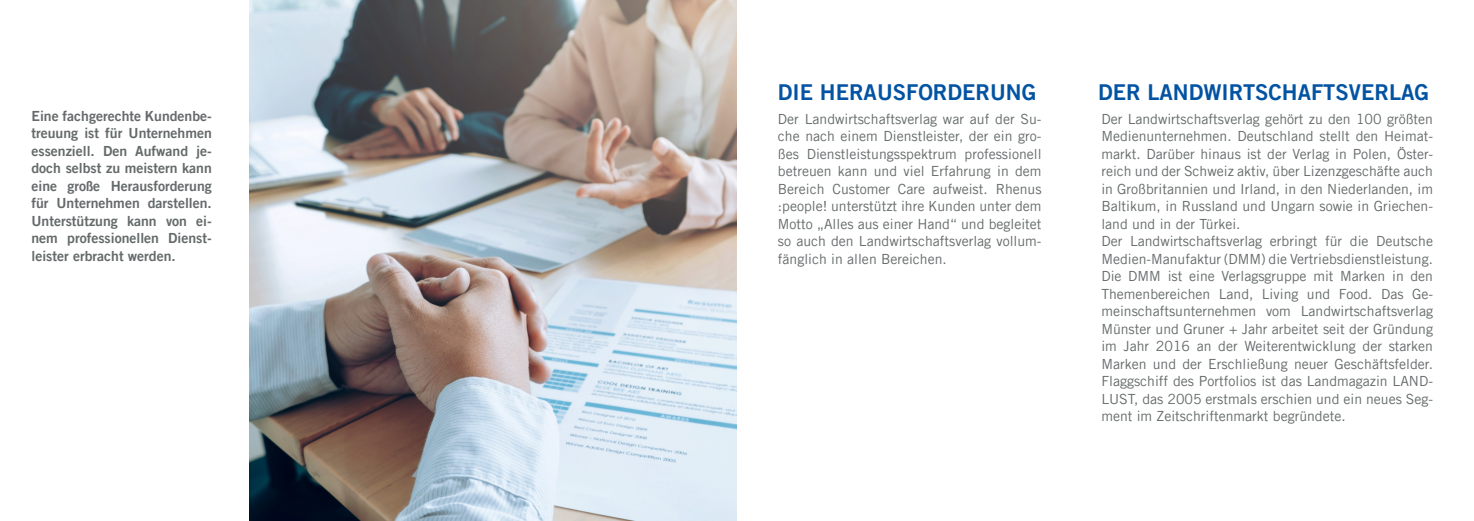
<style>
.page{position:relative;width:1474px;height:521px;background:#fff}
.page>*{position:absolute;margin:0;border:0;box-sizing:border-box;transform-origin:0 0}
.t1{font:21.88px "Trade Gothic LT Pro Bd 2";color:#0353a3}
.t2{font:14px/17.5px "Trade Gothic LT Pro";color:#646969;text-align:justify}
.t3{font:14px/17.5px "Trade Gothic LT Pro Bd 2";color:#646969;text-align:justify}
</style>
<div class="page">
<img style="left:249px;top:0;width:488px;height:521px">
<p class="t3" style="left:32px;top:107px;width:182px">Eine fachgerechte Kundenbe&shy;treuung ist für Unternehmen essenziell. Den Aufwand je&shy;doch selbst zu meistern kann eine große Herausforderung für Unternehmen darstellen.<br>Unterstützung kann von ei&shy;nem professionellen Dienst&shy;leister erbracht werden.</p>
<p class="t1" style="left:778px;top:79px;width:260px">DIE HERAUSFORDERUNG</p>
<p class="t2" style="left:778px;top:110px;width:265px">Der Landwirtschaftsverlag war auf der Su&shy;che nach einem Dienstleister, der ein gro&shy;ßes Dienstleistungsspektrum professionell betreuen kann und viel Erfahrung in dem Bereich Customer Care aufweist. Rhenus :people! unterstützt ihre Kunden unter dem Motto „Alles aus einer Hand“ und begleitet so auch den Landwirtschaftsverlag vollum&shy;fänglich in allen Bereichen.</p>
<p class="t1" style="left:1098px;top:79px;width:332px">DER LANDWIRTSCHAFTSVERLAG</p>
<p class="t2" style="left:1101px;top:110px;width:333px">Der Landwirtschaftsverlag gehört zu den 100 größten Medienunternehmen. Deutschland stellt den Heimat&shy;markt. Darüber hinaus ist der Verlag in Polen, Öster&shy;reich und der Schweiz aktiv, über Lizenzgeschäfte auch in Großbritannien und Irland, in den Niederlanden, im Baltikum, in Russland und Ungarn sowie in Griechen&shy;land und in der Türkei.</p>
<p class="t2" style="left:1101px;top:232px;width:333px">Der Landwirtschaftsverlag erbringt für die Deutsche<br>Medien-Manufaktur (DMM) die Vertriebsdienstleistung.</p>
<p class="t2" style="left:1101px;top:267px;width:333px">Die DMM ist eine Verlagsgruppe mit Marken in den Themenbereichen Land, Living und Food. Das Ge&shy;meinschaftsunternehmen vom Landwirtschaftsverlag Münster und Gruner + Jahr arbeitet seit der Gründung im Jahr 2016 an der Weiterentwicklung der starken Marken und der Erschließung neuer Geschäftsfelder.<br>Flaggschiff des Portfolios ist das Landmagazin LAND-LUST, das 2005 erstmals erschien und ein neues Seg&shy;ment im Zeitschriftenmarkt begründete.</p>
</div>
